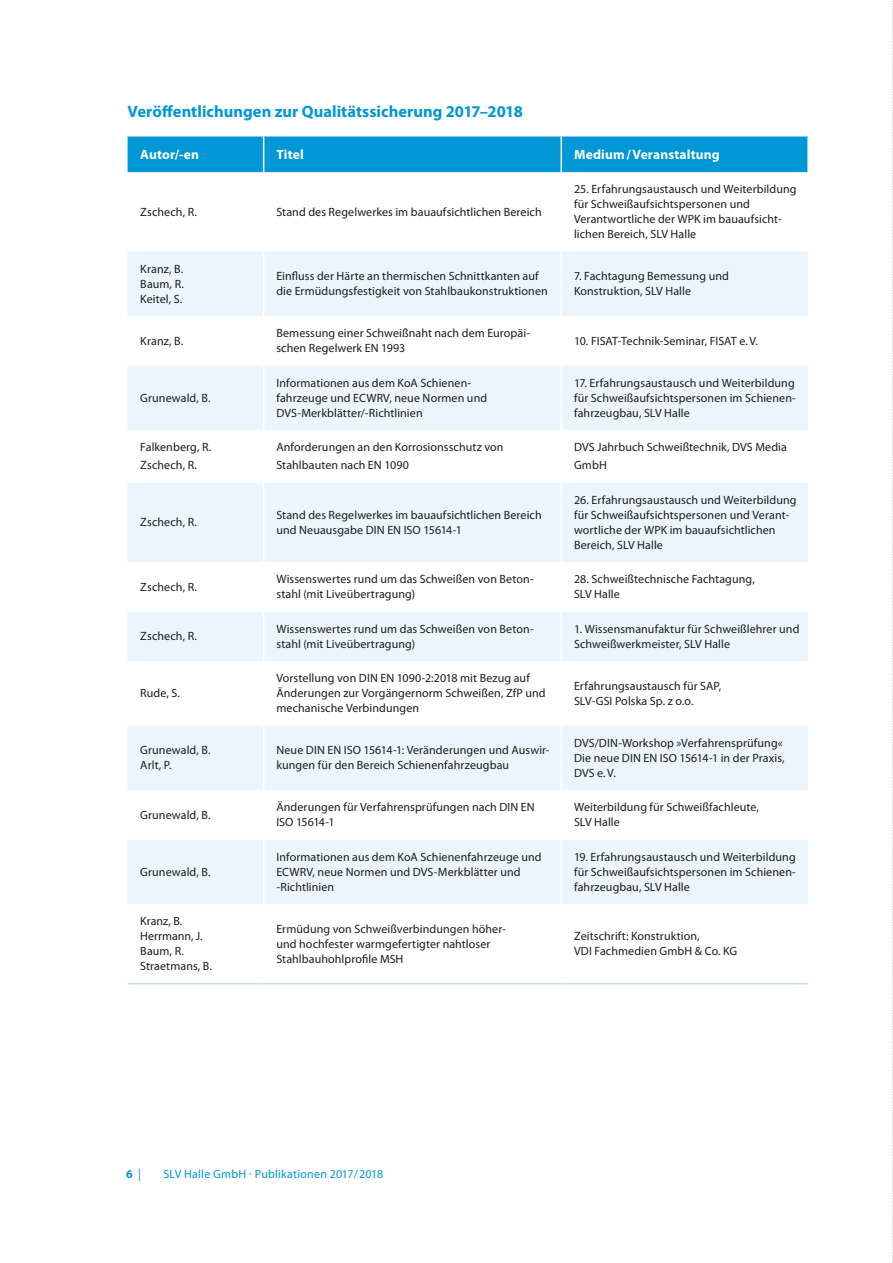
<style>
.page{position:relative;width:893px;height:1263px;background:#fff}
.page>*{position:absolute;margin:0;border:0;box-sizing:border-box;transform-origin:0 0}
.t1{font:700 16.5px "Myriad Pro";color:#0097d7}
.t2{font:700 13.5px "Myriad Pro";letter-spacing:.01em;color:#fff}
.t3{font:12px/15px "Myriad Pro";letter-spacing:.01em;color:#1d1d1b}
.t4{font:12px "Myriad Pro";letter-spacing:.015em;color:#0097d7}
.t5{font:700 12px "Myriad Pro";color:#0097d7}
.s1{font-weight:400}
</style>
<div class="page">
<div style="left:128px;top:136px;width:680px;height:36px;background:#0097d7"></div>
<svg style="left:128px;top:252px;width:680px;height:652px;fill:#edf5fc"></svg>
<hr style="left:128px;top:983px;width:136px;height:1px;background:#c7dff5">
<hr style="left:264px;top:983px;width:297px;height:1px;background:#c7dff5">
<hr style="left:561px;top:983px;width:247px;height:1px;background:#c7dff5">
<hr style="left:263px;top:137px;width:1px;height:35px;background:#fff">
<hr style="left:561px;top:137px;width:1px;height:35px;background:#fff">
<hr style="left:263px;top:252px;width:1px;height:64px;background:#fff">
<hr style="left:561px;top:252px;width:1px;height:64px;background:#fff">
<hr style="left:263px;top:316px;width:1px;height:50px;background:#fff">
<hr style="left:561px;top:316px;width:1px;height:50px;background:#fff">
<hr style="left:263px;top:366px;width:1px;height:64px;background:#fff">
<hr style="left:561px;top:366px;width:1px;height:64px;background:#fff">
<hr style="left:263px;top:430px;width:1px;height:53px;background:#fff">
<hr style="left:561px;top:430px;width:1px;height:53px;background:#fff">
<hr style="left:263px;top:483px;width:1px;height:79px;background:#fff">
<hr style="left:561px;top:483px;width:1px;height:79px;background:#fff">
<hr style="left:263px;top:562px;width:1px;height:50px;background:#fff">
<hr style="left:561px;top:562px;width:1px;height:50px;background:#fff">
<hr style="left:263px;top:612px;width:1px;height:49px;background:#fff">
<hr style="left:561px;top:612px;width:1px;height:49px;background:#fff">
<hr style="left:263px;top:661px;width:1px;height:65px;background:#fff">
<hr style="left:561px;top:661px;width:1px;height:65px;background:#fff">
<hr style="left:263px;top:726px;width:1px;height:64px;background:#fff">
<hr style="left:561px;top:726px;width:1px;height:64px;background:#fff">
<hr style="left:263px;top:790px;width:1px;height:50px;background:#fff">
<hr style="left:561px;top:790px;width:1px;height:50px;background:#fff">
<hr style="left:263px;top:840px;width:1px;height:64px;background:#fff">
<hr style="left:561px;top:840px;width:1px;height:64px;background:#fff">
<hr style="left:807px;top:137px;width:1px;height:35px;background:#fff">
<svg style="left:892px;top:0;width:1px;height:1263px"></svg>
<h1 class="t1" style="left:128px;top:102px;width:397px">Veröffentlichungen zur Qualitätssicherung 2017–2018</h1>
<p class="t2" style="left:140px;top:147px;width:60px">Autor/-en</p>
<p class="t2" style="left:276px;top:147px;width:29px">Titel</p>
<p class="t2" style="left:574px;top:147px;width:147px">Medium/Veranstaltung</p>
<p class="t3" style="left:140px;top:204px;width:58px">Zschech, R.</p>
<p class="t3" style="left:276px;top:204px;width:267px">Stand des Regelwerkes im bauaufsichtlichen Bereich</p>
<p class="t3" style="left:574px;top:182px;width:224px">25. Erfahrungsaustausch und Weiterbildung für Schweißaufsichtspersonen und Verantwortliche der WPK im bauaufsicht&shy;lichen Bereich, SLV Halle</p>
<p class="t3" style="left:140px;top:261px;width:45px;text-align:justify">Kranz, B.<br>Baum, R.<br>Keitel, S.</p>
<p class="t3" style="left:276px;top:269px;width:273px">Einfluss der Härte an thermischen Schnittkanten auf die Ermüdungsfestigkeit von Stahlbaukonstruktionen</p>
<p class="t3" style="left:574px;top:269px;width:156px">7. Fachtagung Bemessung und<br>Konstruktion, SLV Halle</p>
<p class="t3" style="left:140px;top:333px;width:44px">Kranz, B.</p>
<p class="t3" style="left:276px;top:326px;width:255px">Bemessung einer Schweißnaht nach dem Europäi&shy;schen Regelwerk EN 1993</p>
<p class="t3" style="left:574px;top:333px;width:186px">10. FISAT-Technik-Seminar, FISAT e.V.</p>
<p class="t3" style="left:140px;top:390px;width:72px">Grunewald, B.</p>
<p class="t3" style="left:276px;top:375px;width:212px">Informationen aus dem KoA Schienen&shy;fahrzeuge und ECWRV, neue Normen und<br>DVS-Merkblätter/-Richtlinien</p>
<p class="t3" style="left:574px;top:375px;width:223px;text-align:justify">17. Erfahrungsaustausch und Weiterbildung für Schweißaufsichtspersonen im Schienen&shy;fahrzeugbau, SLV Halle</p>
<p class="t3" style="left:140px;top:438px;width:73px;line-height:18px">Falkenberg, R.<br>Zschech, R.</p>
<p class="t3" style="left:276px;top:438px;width:229px;line-height:18px">Anforderungen an den Korrosionsschutz von<br>Stahlbauten nach EN 1090</p>
<p class="t3" style="left:574px;top:438px;width:214px;line-height:18px">DVS Jahrbuch Schweißtechnik, DVS Media<br>GmbH</p>
<p class="t3" style="left:140px;top:515px;width:58px">Zschech, R.</p>
<p class="t3" style="left:276px;top:507px;width:267px">Stand des Regelwerkes im bauaufsichtlichen Bereich und Neuausgabe DIN EN ISO 15614-1</p>
<p class="t3" style="left:574px;top:492px;width:224px">26. Erfahrungsaustausch und Weiterbildung für Schweißaufsichtspersonen und Verant&shy;wortliche der WPK im bauaufsichtlichen Bereich, SLV Halle</p>
<p class="t3" style="left:140px;top:579px;width:58px">Zschech, R.</p>
<p class="t3" style="left:276px;top:572px;width:259px">Wissenswertes rund um das Schweißen von Beton&shy;stahl (mit Liveübertragung)</p>
<p class="t3" style="left:574px;top:572px;width:182px">28. Schweißtechnische Fachtagung,<br>SLV Halle</p>
<p class="t3" style="left:140px;top:629px;width:58px">Zschech, R.</p>
<p class="t3" style="left:276px;top:621px;width:259px">Wissenswertes rund um das Schweißen von Beton&shy;stahl (mit Liveübertragung)</p>
<p class="t3" style="left:574px;top:621px;width:227px">1. Wissensmanufaktur für Schweißlehrer und<br>Schweißwerkmeister, SLV Halle</p>
<p class="t3" style="left:140px;top:686px;width:41px">Rude, S.</p>
<p class="t3" style="left:276px;top:671px;width:271px">Vorstellung von DIN EN 1090-2:2018 mit Bezug auf<br>Änderungen zur Vorgängernorm Schweißen, ZfP und mechanische Verbindungen</p>
<p class="t3" style="left:574px;top:678px;width:149px">Erfahrungsaustausch für SAP,<br>SLV-GSI Polska Sp. z o.o.</p>
<p class="t3" style="left:140px;top:743px;width:72px">Grunewald, B.<br>Arlt, P.</p>
<p class="t3" style="left:276px;top:743px;width:275px">Neue DIN EN ISO 15614-1: Veränderungen und Auswir&shy;kungen für den Bereich Schienenfahrzeugbau</p>
<p class="t3" style="left:574px;top:735px;width:212px">DVS/DIN-Workshop »Verfahrensprüfung«<br>Die neue DIN EN ISO 15614-1 in der Praxis,<br>DVS e.V.</p>
<p class="t3" style="left:140px;top:807px;width:72px">Grunewald, B.</p>
<p class="t3" style="left:276px;top:800px;width:260px">Änderungen für Verfahrensprüfungen nach DIN EN<br>ISO 15614-1</p>
<p class="t3" style="left:574px;top:800px;width:186px">Weiterbildung für Schweißfachleute,<br>SLV Halle</p>
<p class="t3" style="left:140px;top:864px;width:72px">Grunewald, B.</p>
<p class="t3" style="left:276px;top:849px;width:267px">Informationen aus dem KoA Schienenfahrzeuge und<br>ECWRV, neue Normen und DVS-Merkblätter und -Richtlinien</p>
<p class="t3" style="left:574px;top:849px;width:223px;text-align:justify">19. Erfahrungsaustausch und Weiterbildung für Schweißaufsichtspersonen im Schienen&shy;fahrzeugbau, SLV Halle</p>
<p class="t3" style="left:140px;top:914px;width:73px">Kranz, B.<br>Herrmann, J.<br>Baum, R.<br>Straetmans, B.</p>
<p class="t3" style="left:276px;top:921px;width:231px">Ermüdung von Schweißverbindungen höher&shy;und hochfester warmgefertigter nahtloser<br>Stahlbauhohlprofile MSH</p>
<p class="t3" style="left:574px;top:929px;width:165px">Zeitschrift: Konstruktion,<br>VDI Fachmedien GmbH &amp; Co. KG</p>
<p class="t5" style="left:126px;top:1167px;width:16px">6 <span class="s1">|</span></p>
<p class="t4" style="left:164px;top:1167px;width:221px">SLV Halle GmbH · Publikationen 2017/2018</p>
</div>
